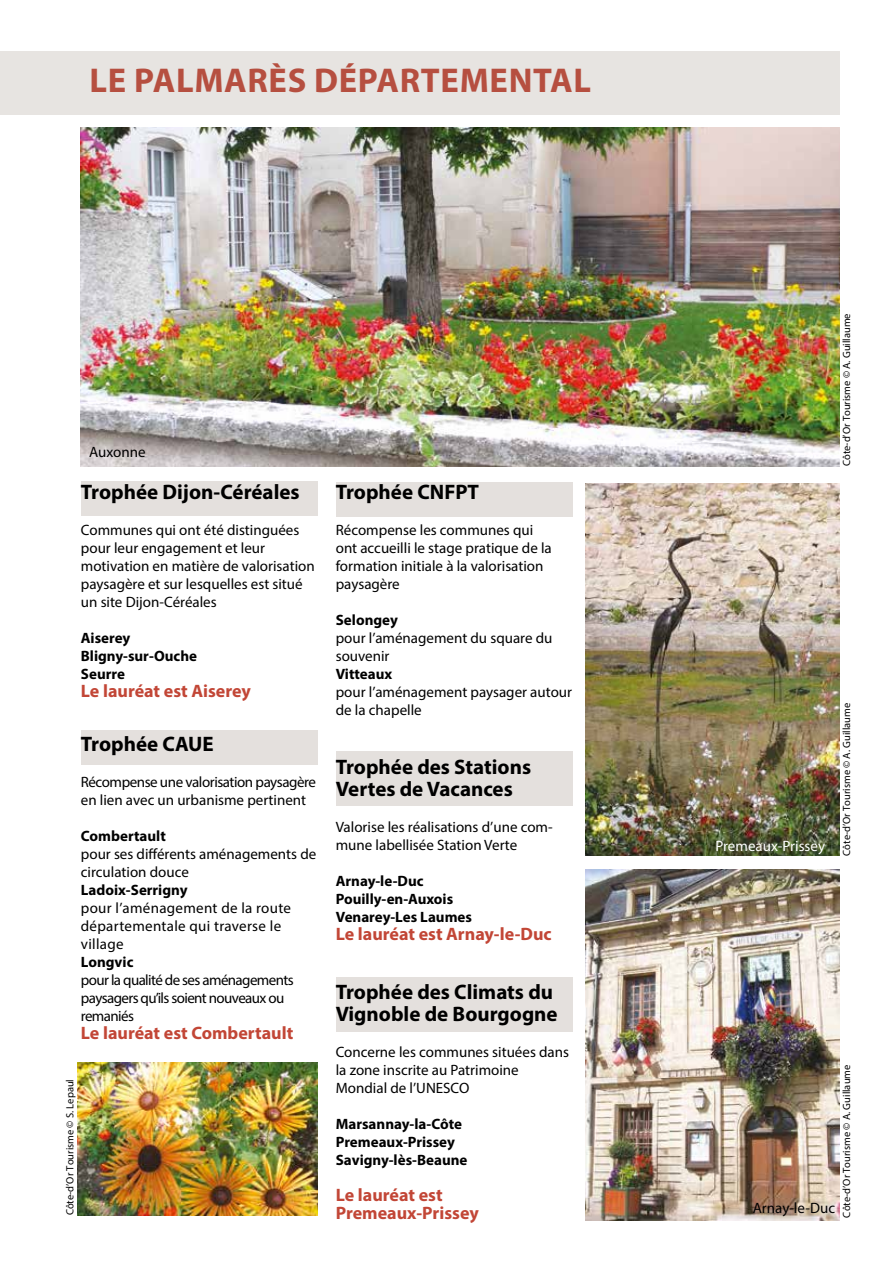
<style>
.page{position:relative;width:893px;height:1263px;background:#fff}
.page>*{position:absolute;margin:0;border:0;box-sizing:border-box;transform-origin:0 0}
.t1{font:700 34.5px "Myriad Pro";letter-spacing:.02em;color:#c24636}
.t2{font:700 21px/22.5px "Myriad Pro";color:#000}
.t3{font:700 18px/18px "Myriad Pro";color:#c24636}
.t4{font:15px/18px "Myriad Pro";color:#000}
.t5{font:700 15px/18px "Myriad Pro";color:#000}
.t6{font:15px/18px "Myriad Pro";letter-spacing:-.04em;color:#000}
.t7{font:15px/18px "Myriad Pro";letter-spacing:-.03em;color:#000}
.t8{font:15px/18px "Myriad Pro";letter-spacing:.02em;color:#000}
.t9{font:15px "Myriad Pro";color:#fff}
.t10{font:10.5px "Myriad Pro";color:#000}
</style>
<div class="page">
<div style="left:81px;top:481px;width:237px;height:35px;background:#e4e0dd"></div>
<div style="left:81px;top:730px;width:237px;height:35px;background:#e4e0dd"></div>
<div style="left:336px;top:751px;width:237px;height:55px;background:#e4e0dd"></div>
<div style="left:336px;top:977px;width:236px;height:55px;background:#e4e0dd"></div>
<div style="left:336px;top:482px;width:236px;height:35px;background:#e4e0dd"></div>
<div style="left:0;top:51px;width:839px;height:63px;background:#e7e4e1"></div>
<img style="left:81px;top:128px;width:758px;height:339px">
<img style="left:585px;top:483px;width:254px;height:373px">
<img style="left:585px;top:870px;width:254px;height:350px">
<img style="left:78px;top:1062px;width:240px;height:153px">
<h1 class="t1" style="left:90px;top:58px;width:495px">le palmarès départemental</h1>
<p class="t4" style="left:89px;top:442px;width:58px">Auxonne</p>
<h2 class="t2" style="left:81px;top:480px;width:220px">Trophée Dijon-Céréales</h2>
<p class="t4" style="left:81px;top:521px;width:235px">Communes qui ont été distinguées pour leur engagement et leur motivation en matière de valorisation paysagère et sur lesquelles est situé un site Dijon-Céréales</p>
<p class="t5" style="left:81px;top:629px;width:118px">Aiserey<br>Bligny-sur-Ouche<br>Seurre</p>
<p class="t3" style="left:81px;top:682px;width:171px">Le lauréat est Aiserey</p>
<h2 class="t2" style="left:81px;top:732px;width:96px">Trophée CAUE</h2>
<p class="t7" style="left:81px;top:773px;width:237px">Récompense une valorisation paysagère en lien avec un urbanisme pertinent</p>
<p class="t5" style="left:81px;top:827px;width:86px">Combertault</p>
<p class="t4" style="left:81px;top:845px;width:237px">pour ses différents aménagements de circulation douce</p>
<p class="t5" style="left:81px;top:881px;width:108px">Ladoix-Serrigny</p>
<p class="t8" style="left:81px;top:899px;width:212px">pour l’aménagement de la route départementale qui traverse le village</p>
<p class="t5" style="left:81px;top:953px;width:54px">Longvic</p>
<p class="t6" style="left:81px;top:971px;width:214px">pour la qualité de ses aménagements paysagers qu’ils soient nouveaux ou remaniés</p>
<p class="t3" style="left:81px;top:1024px;width:214px">Le lauréat est Combertault</p>
<p class="t10" style="left:63px;top:1215px;width:138px;rotate:-90deg">Côte-d’Or Tourisme © S. Lepaul</p>
<h2 class="t2" style="left:336px;top:480px;width:144px">Trophée CNF PT</h2>
<p class="t4" style="left:336px;top:521px;width:218px">Récompense les communes qui ont accueilli le stage pratique de la formation initiale à la valorisation paysagère</p>
<p class="t5" style="left:336px;top:611px;width:64px">Selongey</p>
<p class="t4" style="left:336px;top:629px;width:218px">pour l’aménagement du square du souvenir</p>
<p class="t5" style="left:336px;top:665px;width:58px">Vitteaux</p>
<p class="t4" style="left:336px;top:683px;width:238px">pour l’aménagement paysager autour de la chapelle</p>
<h2 class="t2" style="left:336px;top:755px;width:197px">Trophée des Stations<br>Vertes de Vacances</h2>
<p class="t4" style="left:336px;top:818px;width:218px">Valorise les réalisations d’une com&shy;mune labellisée Station Verte</p>
<p class="t5" style="left:336px;top:872px;width:138px">Arnay-le-Duc<br>Pouilly-en-Auxois<br>Venarey-Les Laumes</p>
<p class="t3" style="left:336px;top:925px;width:217px">Le lauréat est Arnay-le-Duc</p>
<h2 class="t2" style="left:336px;top:980px;width:223px">Trophée des Climats du<br>Vignoble de Bourgogne</h2>
<p class="t4" style="left:336px;top:1043px;width:235px">Concerne les communes situées dans la zone inscrite au Patrimoine<br>Mondial de l’UNESCO</p>
<p class="t5" style="left:336px;top:1115px;width:133px">Marsannay-la-Côte<br>Premeaux-Prissey<br>Savigny-lès-Beaune</p>
<p class="t3" style="left:336px;top:1186px;width:145px">Le lauréat est<br>Premeaux-Prissey</p>
<p class="t10" style="left:840px;top:466px;width:154px;rotate:-90deg">Côte-d’Or Tourisme © A. Guillaume</p>
<p class="t9" style="left:715px;top:836px;width:111px">Premeaux-Prissey</p>
<p class="t10" style="left:840px;top:856px;width:154px;rotate:-90deg">Côte-d’Or Tourisme © A. Guillaume</p>
<p class="t4" style="left:753px;top:1199px;width:84px">Arnay-le-Duc</p>
<p class="t10" style="left:840px;top:1217px;width:154px;rotate:-90deg">Côte-d’Or Tourisme © A. Guillaume</p>
</div>
